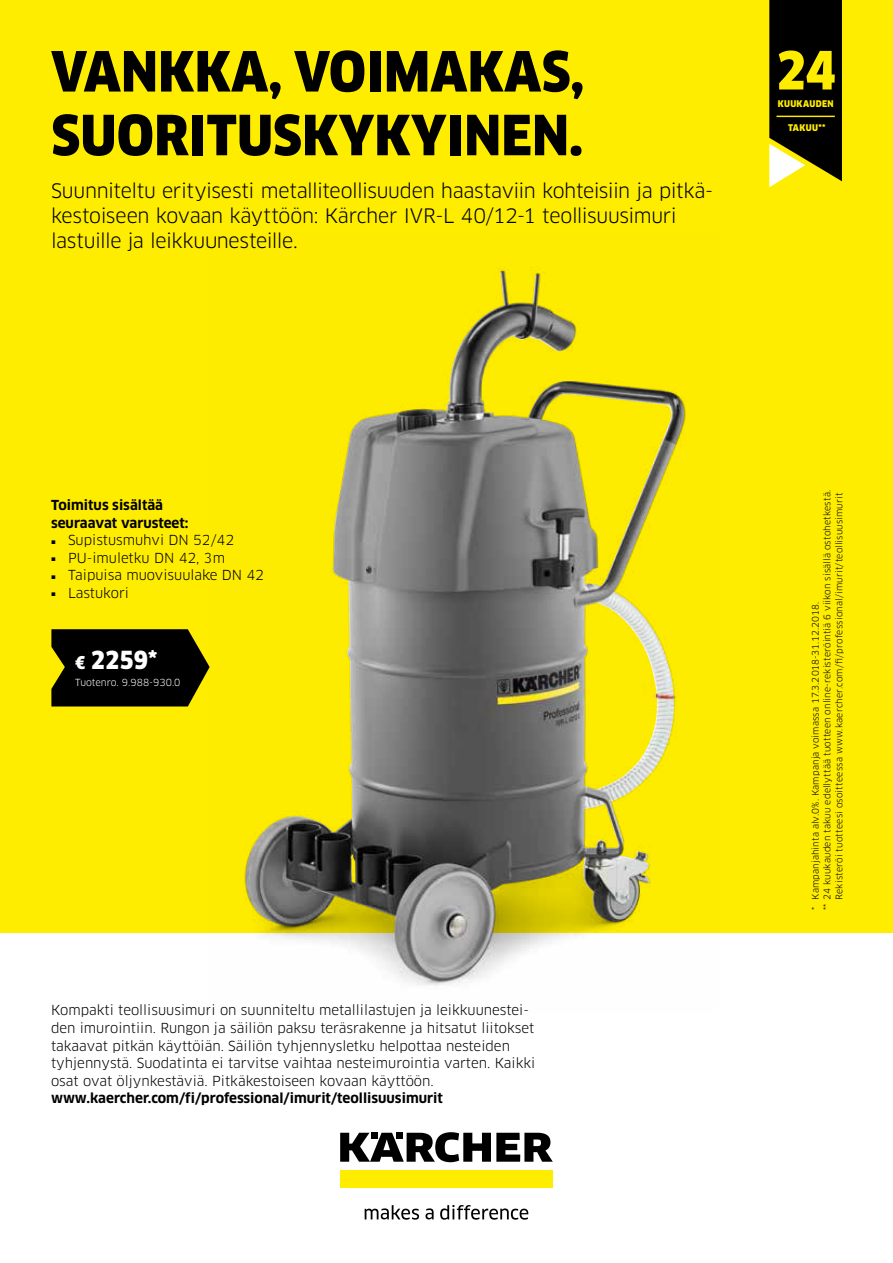
<style>
.page{position:relative;width:893px;height:1263px;background:#fff}
.page>*{position:absolute;margin:0;border:0;box-sizing:border-box;transform-origin:0 0}
.t1{font:900 54px/63.8px "Clan Pro Narr";letter-spacing:.005em;color:#000}
.t2{font:900 51.45px "Clan Pro Narr";color:#ffed00}
.t3{font:900 24.3px "Clan Pro Narr";color:#fff}
.t4{font:19.5px/25.3px "Clan Pro";letter-spacing:-.02em;color:#000}
.t5{font:13.5px/17.5px "Clan Pro";color:#000}
.t6{font:700 13.5px/17.5px "Clan Pro";color:#000}
.t7{font:9.6px "Clan Pro";color:#fff}
.t8{font:9px "Clan Pro";letter-spacing:.015em;color:#000}
.t9{font:900 9px "Clan Pro Narr";letter-spacing:.035em;color:#ffed00}
.s1{font-family:"Arial";font-size:7.8px}
.s2{font-size:17.4px}
</style>
<div class="page">
<svg style="left:440px;top:1205px;width:88px;height:15px"></svg>
<svg style="left:425px;top:1208px;width:9px;height:11px"></svg>
<svg style="left:365px;top:1205px;width:54px;height:15px"></svg>
<div style="left:340px;top:1171px;width:213px;height:17px;background:#ffed00"></div>
<svg style="left:340px;top:1132px;width:213px;height:30px"></svg>
<div style="left:0;top:0;width:893px;height:932px;background:#ffed00"></div>
<svg style="left:51px;top:629px;width:159px;height:77px;background:#191700"></svg>
<svg style="left:769px;top:0;width:73px;height:187px;background:#28260e"></svg>
<img style="left:244px;top:271px;width:441px;height:711px">
<h1 class="t1" style="left:51px;top:40px;width:534px">VANKKA, VOIMAKAS,<br>SUORITUSKYKYINEN.</h1>
<h3 class="t4" style="left:51px;top:178px;width:664px">Suunniteltu erityisesti metalliteollisuuden haastaviin kohteisiin ja pitkä&shy;kestoiseen kovaan käyttöön: Kärcher IVR-L 40/12-1 teollisuusimuri lastuille ja leikkuunesteille.</h3>
<h2 class="t2" style="left:776px;top:41px;width:61px">24</h2>
<p class="t9" style="left:778px;top:98px;width:57px">KUUKAUDEN</p>
<p class="t9" style="left:788px;top:123px;width:39px">TAKUU**</p>
<p class="t6" style="left:51px;top:496px;width:139px">Toimitus sisältää seuraavat varusteet:</p>
<p class="t5" style="left:51px;top:531px;width:185px"><span class="s1">■</span> Supistusmuhvi DN 52/42</p>
<p class="t5" style="left:51px;top:549px;width:176px"><span class="s1">■</span> PU-imuletku DN 42, 3m</p>
<p class="t5" style="left:51px;top:566px;width:215px"><span class="s1">■</span> Taipuisa muovisuulake DN 42</p>
<p class="t5" style="left:51px;top:584px;width:80px"><span class="s1">■</span> Lastukori</p>
<h3 class="t3" style="left:75px;top:646px;width:84px"><span class="s2">€</span> 2259*</h3>
<p class="t7" style="left:75px;top:677px;width:107px">Tuotenro. 9.988-930.0</p>
<p class="t5" style="left:51px;top:1002px;width:486px">Kompakti teollisuusimuri on suunniteltu metallilastujen ja leikkuunestei&shy;den imurointiin. Rungon ja säiliön paksu teräsrakenne ja hitsatut liitokset takaavat pitkän käyttöiän. Säiliön tyhjennysletku helpottaa nesteiden tyhjennystä. Suodatinta ei tarvitse vaihtaa nesteimurointia varten. Kaikki osat ovat öljynkestäviä. Pitkäkestoiseen kovaan käyttöön.</p>
<p class="t6" style="left:51px;top:1089px;width:394px">www.kaercher.com/fi/professional/imurit/teollisuusimurit</p>
<p class="t8" style="left:822px;top:910px;width:422px;rotate:-90deg">** 24 kuukauden takuu edellyttää tuotteen online-rekisteröintiä 6 viikon sisällä ostohetkestä.</p>
<p class="t8" style="left:834px;top:900px;width:409px;rotate:-90deg">Rekisteröi tuotteesi osoitteessa www.kaercher.com/fi/professional/imurit/teollisuusimurit</p>
<p class="t8" style="left:810px;top:910px;width:310px;rotate:-90deg">* Kampanjahinta alv.0%. Kampanja voimassa 17.3.2018-31.12.2018.</p>
</div>
